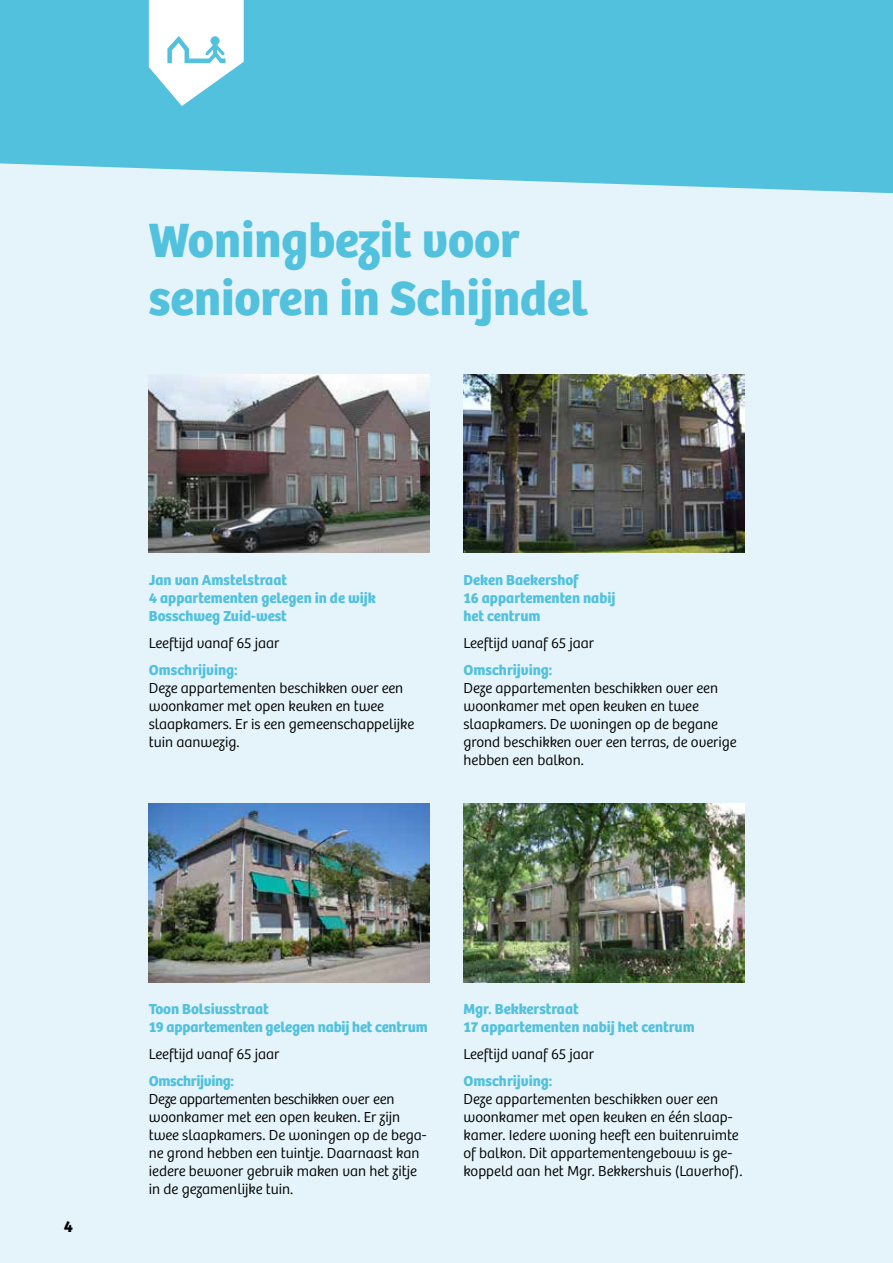
<style>
.page{position:relative;width:893px;height:1263px;background:#e5f4fa}
.page>*{position:absolute;margin:0;border:0;box-sizing:border-box;transform-origin:0 0}
.t1{font:700 49.95px/58.1px "Bree";color:#52c1dd}
.t2{font:700 16.5px "Bree";color:#000}
.t3{font:300 15px/18px "Bree";color:#000}
.t4{font:700 15px/18px "Bree";color:#52c1dd}
.t5{font:700 15px "Bree";letter-spacing:-.02em;color:#52c1dd}
</style>
<div class="page">
<svg style="left:0;top:0;width:893px;height:193px;background:#5dc5df"></svg>
<img style="left:149px;top:374px;width:280px;height:179px">
<img style="left:463px;top:374px;width:281px;height:179px">
<img style="left:463px;top:804px;width:281px;height:178px">
<img style="left:149px;top:804px;width:280px;height:178px">
<svg style="left:149px;top:0;width:95px;height:106px;background:#d2eef6"></svg>
<h1 class="t1" style="left:149px;top:212px;width:441px">Woningbezit voor senioren in Schijndel</h1>
<p class="t4" style="left:149px;top:571px;width:228px">Jan van Amstelstraat<br>4 appartementen gelegen in de wijk<br>Bosschweg Zuid-west</p>
<p class="t3" style="left:149px;top:634px;width:132px">Leeftijd vanaf 65 jaar</p>
<p class="t4" style="left:149px;top:661px;width:90px">Omschrijving:</p>
<p class="t3" style="left:149px;top:679px;width:267px">Deze appartementen beschikken over een woonkamer met open keuken en twee slaapkamers. Er is een gemeenschappelijke tuin aanwezig.</p>
<p class="t4" style="left:463px;top:571px;width:153px">Deken Baekershof<br>16 appartementen nabij het centrum</p>
<p class="t3" style="left:463px;top:634px;width:132px">Leeftijd vanaf 65 jaar</p>
<p class="t4" style="left:463px;top:661px;width:90px">Omschrijving:</p>
<p class="t3" style="left:463px;top:679px;width:275px">Deze appartementen beschikken over een woonkamer met open keuken en twee slaapkamers. De woningen op de begane grond beschikken over een terras, de overige hebben een balkon.</p>
<p class="t2" style="left:64px;top:1217px;width:11px">4</p>
<p class="t4" style="left:149px;top:1000px;width:280px">Toon Bolsiusstraat<br>19 appartementen gelegen nabij het centrum</p>
<p class="t3" style="left:149px;top:1046px;width:132px">Leeftijd vanaf 65 jaar</p>
<p class="t5" style="left:149px;top:1072px;width:87px">Omschrijving:</p>
<p class="t3" style="left:149px;top:1091px;width:279px">Deze appartementen beschikken over een woonkamer met een open keuken. Er zijn twee slaapkamers. De woningen op de bega&shy;ne grond hebben een tuintje. Daarnaast kan iedere bewoner gebruik maken van het zitje in de gezamenlijke tuin.</p>
<p class="t4" style="left:463px;top:1000px;width:233px">Mgr. Bekkerstraat<br>17 appartementen nabij het centrum</p>
<p class="t3" style="left:463px;top:1046px;width:132px">Leeftijd vanaf 65 jaar</p>
<p class="t4" style="left:463px;top:1072px;width:90px">Omschrijving:</p>
<p class="t3" style="left:463px;top:1091px;width:281px">Deze appartementen beschikken over een woonkamer met open keuken en één slaap&shy;kamer. Iedere woning heeft een buitenruimte of balkon. Dit appartementengebouw is ge&shy;koppeld aan het Mgr. Bekkershuis (Laverhof).</p>
</div>
